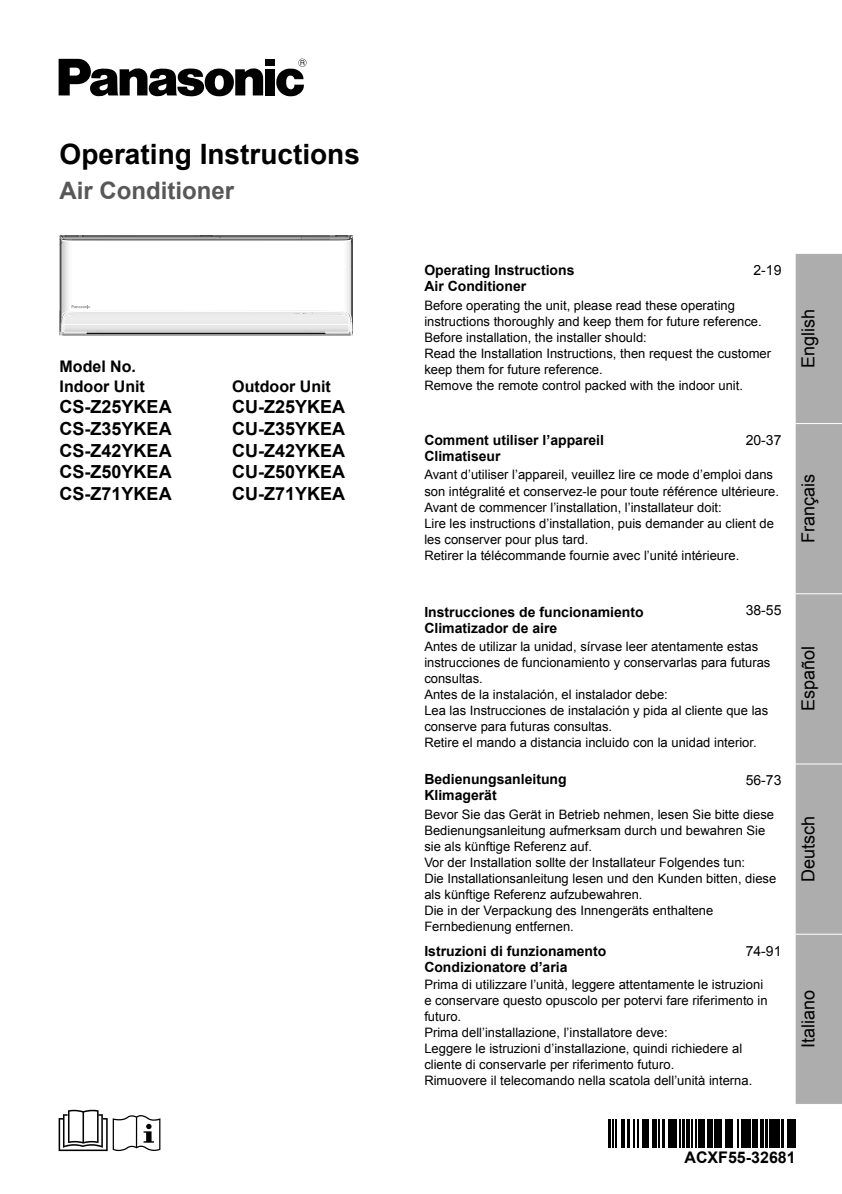
<style>
.page{position:relative;width:842px;height:1194px;background:#fff}
.page>*{position:absolute;margin:0;border:0;box-sizing:border-box;transform-origin:0 0}
.t1{font:700 28px "Arial";color:#000}
.t2{font:700 24px "Arial";color:#585858}
.t3{font:700 18px/21.6px "Arial";color:#000;text-align:justify}
.t4{font:18px "Arial";color:#000}
.t5{font:700 16px/20.2px "Arial";color:#000}
.t6{font:700 14px/16px "Arial";color:#000}
.t7{font:14px "Arial";color:#000}
.t8{font:13px/16px "Arial";color:#000}
</style>
<div class="page">
<div style="left:796px;top:254px;width:46px;height:849px;background:#adadad"></div>
<hr style="left:796px;top:593px;width:46px;height:1px;background:#fff">
<hr style="left:796px;top:423px;width:46px;height:1px;background:#fff">
<hr style="left:796px;top:933px;width:46px;height:1px;background:#fff">
<hr style="left:796px;top:763px;width:46px;height:1px;background:#fff">
<div style="left:265px;top:59px;width:10px;height:7px;background:#000"></div>
<div style="left:265px;top:69px;width:10px;height:26px;background:#000"></div>
<svg style="left:59px;top:59px;width:204px;height:37px"></svg>
<svg style="left:276px;top:59px;width:30px;height:37px"></svg>
<svg style="left:60px;top:235px;width:293px;height:101px"></svg>
<hr style="left:609px;top:1118px;width:2px;height:29px;background:#000">
<svg style="left:612px;top:1119px;width:12px;height:28px"></svg>
<hr style="left:628px;top:1118px;width:2px;height:29px;background:#000">
<svg style="left:633px;top:1119px;width:6px;height:28px"></svg>
<hr style="left:642px;top:1118px;width:2px;height:29px;background:#000">
<hr style="left:646px;top:1118px;width:3px;height:29px;background:#000">
<svg style="left:652px;top:1119px;width:7px;height:28px"></svg>
<hr style="left:662px;top:1118px;width:3px;height:29px;background:#000">
<svg style="left:668px;top:1119px;width:1px;height:28px"></svg>
<hr style="left:670px;top:1118px;width:2px;height:29px;background:#000">
<hr style="left:674px;top:1118px;width:3px;height:29px;background:#000">
<svg style="left:679px;top:1119px;width:1px;height:28px"></svg>
<hr style="left:682px;top:1118px;width:3px;height:29px;background:#000">
<hr style="left:686px;top:1118px;width:3px;height:29px;background:#000">
<svg style="left:692px;top:1119px;width:4px;height:28px"></svg>
<hr style="left:698px;top:1118px;width:2px;height:29px;background:#000">
<hr style="left:702px;top:1118px;width:3px;height:29px;background:#000">
<svg style="left:707px;top:1119px;width:1px;height:28px"></svg>
<hr style="left:709px;top:1118px;width:4px;height:29px;background:#000">
<hr style="left:714px;top:1118px;width:4px;height:29px;background:#000">
<hr style="left:719px;top:1118px;width:3px;height:29px;background:#000">
<hr style="left:725px;top:1118px;width:2px;height:29px;background:#000">
<hr style="left:728px;top:1118px;width:3px;height:29px;background:#000">
<svg style="left:732px;top:1119px;width:1px;height:28px"></svg>
<hr style="left:737px;top:1118px;width:2px;height:29px;background:#000">
<hr style="left:741px;top:1118px;width:2px;height:29px;background:#000">
<svg style="left:744px;top:1119px;width:1px;height:28px"></svg>
<div style="left:746px;top:1118px;width:5px;height:29px;background:#000"></div>
<hr style="left:752px;top:1118px;width:3px;height:29px;background:#000">
<hr style="left:756px;top:1118px;width:2px;height:29px;background:#000">
<hr style="left:760px;top:1118px;width:3px;height:29px;background:#000">
<hr style="left:765px;top:1118px;width:3px;height:29px;background:#000">
<hr style="left:769px;top:1118px;width:4px;height:29px;background:#000">
<svg style="left:774px;top:1119px;width:1px;height:28px"></svg>
<hr style="left:777px;top:1118px;width:3px;height:29px;background:#000">
<hr style="left:781px;top:1118px;width:2px;height:29px;background:#000">
<hr style="left:787px;top:1118px;width:3px;height:29px;background:#000">
<svg style="left:791px;top:1119px;width:1px;height:28px"></svg>
<hr style="left:793px;top:1118px;width:3px;height:29px;background:#000">
<svg style="left:59px;top:1109px;width:101px;height:41px"></svg>
<h1 class="t1" style="left:60px;top:139px;width:302px">Operating Instructions</h1>
<h2 class="t2" style="left:60px;top:177px;width:176px">Air Conditioner</h2>
<p class="t5" style="left:60px;top:356px;width:87px">Model No.<br>Indoor Unit</p>
<p class="t5" style="left:232px;top:376px;width:100px">Outdoor Unit</p>
<h3 class="t3" style="left:60px;top:396px;width:114px">CS-Z25YKEA CS-Z35YKEA CS-Z42YKEA CS-Z50YKEA CS-Z71YKEA</h3>
<h3 class="t3" style="left:232px;top:396px;width:115px">CU-Z25YKEA CU-Z35YKEA CU-Z42YKEA CU-Z50YKEA CU-Z71YKEA</h3>
<p class="t6" style="left:424px;top:262px;width:152px">Operating Instructions<br>Air Conditioner</p>
<p class="t7" style="left:753px;top:262px;width:30px">2-19</p>
<p class="t8" style="left:424px;top:297px;width:348px">Before operating the unit, please read these operating instructions thoroughly and keep them for future reference.<br>Before installation, the installer should:<br>Read the Installation Instructions, then request the customer keep them for future reference.<br>Remove the remote control packed with the indoor unit.</p>
<p class="t6" style="left:424px;top:432px;width:181px">Comment utiliser l’appareil<br>Climatiseur</p>
<p class="t7" style="left:746px;top:432px;width:37px">20-37</p>
<p class="t8" style="left:424px;top:467px;width:356px">Avant d’utiliser l’appareil, veuillez lire ce mode d’emploi dans son intégralité et conservez-le pour toute référence ultérieure.<br>Avant de commencer l’installation, l’installateur doit:<br>Lire les instructions d’installation, puis demander au client de les conserver pour plus tard.<br>Retirer la télécommande fournie avec l’unité intérieure.</p>
<p class="t6" style="left:424px;top:603px;width:221px">Instrucciones de funcionamiento<br>Climatizador de aire</p>
<p class="t7" style="left:746px;top:602px;width:37px">38-55</p>
<p class="t8" style="left:424px;top:638px;width:348px">Antes de utilizar la unidad, sírvase leer atentamente estas instrucciones de funcionamiento y conservarlas para futuras consultas.<br>Antes de la instalación, el instalador debe:<br>Lea las Instrucciones de instalación y pida al cliente que las conserve para futuras consultas.<br>Retire el mando a distancia incluido con la unidad interior.</p>
<p class="t6" style="left:424px;top:770px;width:144px">Bedienungsanleitung<br>Klimagerät</p>
<p class="t7" style="left:746px;top:772px;width:37px">56-73</p>
<p class="t8" style="left:424px;top:806px;width:353px">Bevor Sie das Gerät in Betrieb nehmen, lesen Sie bitte diese Bedienungsanleitung aufmerksam durch und bewahren Sie sie als künftige Referenz auf.<br>Vor der Installation sollte der Installateur Folgendes tun:<br>Die Installationsanleitung lesen und den Kunden bitten, diese als künftige Referenz aufzubewahren.<br>Die in der Verpackung des Innengeräts enthaltene Fernbedienung entfernen.</p>
<p class="t6" style="left:424px;top:942px;width:184px">Istruzioni di funzionamento<br>Condizionatore d’aria</p>
<p class="t7" style="left:746px;top:942px;width:37px">74-91</p>
<p class="t8" style="left:424px;top:976px;width:345px">Prima di utilizzare l’unità, leggere attentamente le istruzioni e conservare questo opuscolo per potervi fare riferimento in futuro.<br>Prima dell’installazione, l’installatore deve:<br>Leggere le istruzioni d’installazione, quindi richiedere al cliente di conservarle per riferimento futuro.<br>Rimuovere il telecomando nella scatola dell’unità interna.</p>
<h3 class="t4" style="left:798px;top:368px;width:61px;rotate:-90deg">English</h3>
<h3 class="t4" style="left:798px;top:543px;width:71px;rotate:-90deg">Français</h3>
<h3 class="t4" style="left:798px;top:711px;width:67px;rotate:-90deg">Español</h3>
<h3 class="t4" style="left:798px;top:881px;width:68px;rotate:-90deg">Deutsch</h3>
<h3 class="t4" style="left:798px;top:1048px;width:60px;rotate:-90deg">Italiano</h3>
<p class="t5" style="left:684px;top:1146px;width:113px">ACXF55-32681</p>
</div>
